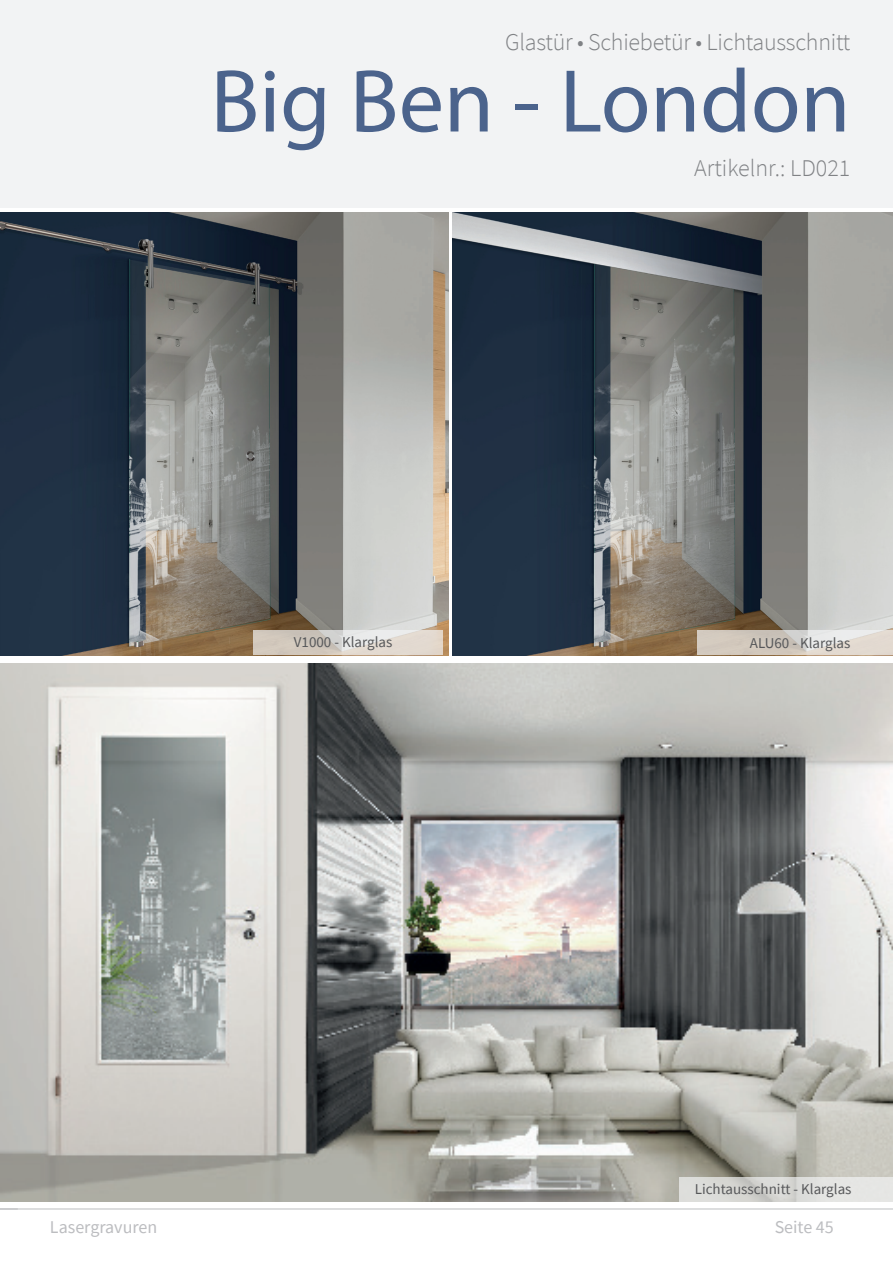
<style>
.page{position:relative;width:893px;height:1263px;background:#fff}
.page>*{position:absolute;margin:0;border:0;box-sizing:border-box;transform-origin:0 0}
.t1{font:90px "Myriad Pro";color:#4b638c}
.t2{font:300 24px "Source Sans Pro";letter-spacing:-.01em;color:#808285}
.t3{font:18px "Source Sans Pro";color:#bcbdc0}
.t4{font:15px "Source Sans Pro";color:#57585a}
</style>
<div class="page">
<div style="left:0;top:0;width:893px;height:208px;background:#f2f3f4"></div>
<hr style="left:0;top:1208px;width:893px;height:1px;background:#bcbdc0">
<img style="left:452px;top:213px;width:441px;height:442px">
<img style="left:0;top:213px;width:449px;height:442px">
<img style="left:0;top:664px;width:893px;height:537px">
<svg style="left:697px;top:630px;width:196px;height:25px;background:#d9d2ca"></svg>
<svg style="left:679px;top:1177px;width:214px;height:25px;background:#dbdcd9"></svg>
<svg style="left:253px;top:630px;width:189px;height:25px;background:#dad3cb"></svg>
<h2 class="t2" style="left:505px;top:27px;width:347px">Glastür • Schiebetür • Lichtausschnitt</h2>
<h1 class="t1" style="left:211px;top:46px;width:641px">Big Ben - London</h1>
<p class="t4" style="left:294px;top:632px;width:100px">V1000 - Klarglas</p>
<h2 class="t2" style="left:694px;top:153px;width:158px">Artikelnr.: LD021</h2>
<p class="t4" style="left:750px;top:634px;width:102px">ALU60 - Klarglas</p>
<p class="t4" style="left:695px;top:1179px;width:158px">Lichtausschnitt - Klarglas</p>
<p class="t3" style="left:50px;top:1216px;width:109px">Lasergravuren</p>
<p class="t3" style="left:775px;top:1216px;width:61px">Seite 45</p>
</div>
